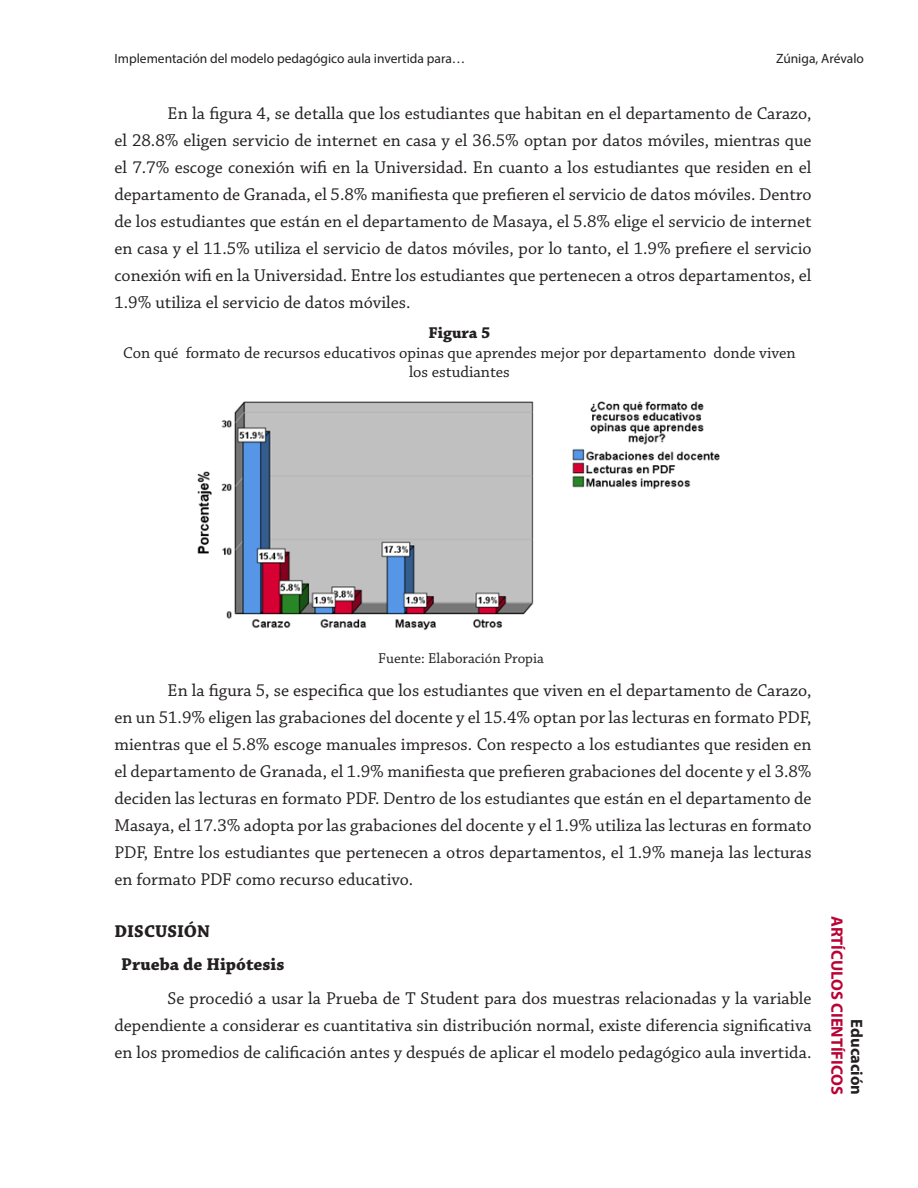
<style>
.page{position:relative;width:918px;height:1188px;background:#fff}
.page>*{position:absolute;margin:0;border:0;box-sizing:border-box;transform-origin:0 0}
.Parrafo_chaparral{font:18px/27px "Chaparral Pro";color:#231f20;text-align:justify}
.SubTitulo{font:700 18px "Chaparral Pro";color:#231f20}
.Titulo{font:700 18px "Chaparral Pro";color:#231f20}
.PieFgs{font:16.5px/19.5px "Chaparral Pro";color:#231f20;text-align:center}
.Art_Parrafo_-_BaseDer{font:700 16.5px "Myriad Pro";color:#b90335}
.Art_Parrafo_-_BaseDer-2{font:700 16.5px "Myriad Pro";color:#231f20}
.FgsFuente{font:15px "Chaparral Pro";color:#231f20}
.EncPagIzq{font:13.5px "Myriad Pro";color:#231f20}
.EncPagDer{font:13.5px "Myriad Pro";color:#231f20}
.s1{font-weight:700}
</style>
<div class="page">
<img style="left:197px;top:401px;width:523px;height:230px">
<p class="EncPagIzq" style="left:114px;top:50px;width:352px">Implementación del modelo pedagógico aula invertida para…</p>
<p class="EncPagDer" style="left:776px;top:50px;width:89px">Zúniga, Arévalo</p>
<p class="Parrafo_chaparral" style="left:114px;top:101px;width:699px;text-indent:53px">En la figura 4, se detalla que los estudiantes que habitan en el departamento de Carazo, el 28.8% eligen servicio de internet en casa y el 36.5% optan por datos móviles, mientras que el 7.7% escoge conexión wifi en la Universidad. En cuanto a los estudiantes que residen en el departamento de Granada, el 5.8% manifiesta que prefieren el servicio de datos móviles. Dentro de los estudiantes que están en el departamento de Masaya, el 5.8% elige el servicio de internet en casa y el 11.5% utiliza el servicio de datos móviles, por lo tanto, el 1.9% prefiere el servicio conexión wifi en la Universidad. Entre los estudiantes que pertenecen a otros departamentos, el 1.9% utiliza el servicio de datos móviles.</p>
<p class="PieFgs" style="left:123px;top:324px;width:674px"><span class="s1">Figura 5<br></span>Con qué formato de recursos educativos opinas que aprendes mejor por departamento donde viven los estudiantes</p>
<p class="FgsFuente" style="left:378px;top:650px;width:167px">Fuente: Elaboración Propia</p>
<p class="Parrafo_chaparral" style="left:114px;top:678px;width:699px;text-indent:53px">En la figura 5, se especifica que los estudiantes que viven en el departamento de Carazo, en un 51.9% eligen las grabaciones del docente y el 15.4% optan por las lecturas en formato PDF, mientras que el 5.8% escoge manuales impresos. Con respecto a los estudiantes que residen en el departamento de Granada, el 1.9% manifiesta que prefieren grabaciones del docente y el 3.8% deciden las lecturas en formato PDF. Dentro de los estudiantes que están en el departamento de Masaya, el 17.3% adopta por las grabaciones del docente y el 1.9% utiliza las lecturas en formato PDF, Entre los estudiantes que pertenecen a otros departamentos, el 1.9% maneja las lecturas en formato PDF como recurso educativo.</p>
<p class="Titulo" style="left:114px;top:920px;width:97px">DISCUSIÓN</p>
<p class="SubTitulo" style="left:121px;top:954px;width:165px">Prueba de Hipótesis</p>
<p class="Parrafo_chaparral" style="left:114px;top:986px;width:699px;text-indent:53px">Se procedió a usar la Prueba de T Student para dos muestras relacionadas y la variable dependiente a considerar es cuantitativa sin distribución normal, existe diferencia significativa en los promedios de calificación antes y después de aplicar el modelo pedagógico aula invertida.</p>
<p class="Art_Parrafo_-_BaseDer" style="left:848px;top:916px;width:181px;rotate:90deg">ARTÍCULOS CIENTÍFICOS</p>
<p class="Art_Parrafo_-_BaseDer-2" style="left:868px;top:1019px;width:77px;rotate:90deg">Educación</p>
</div>
